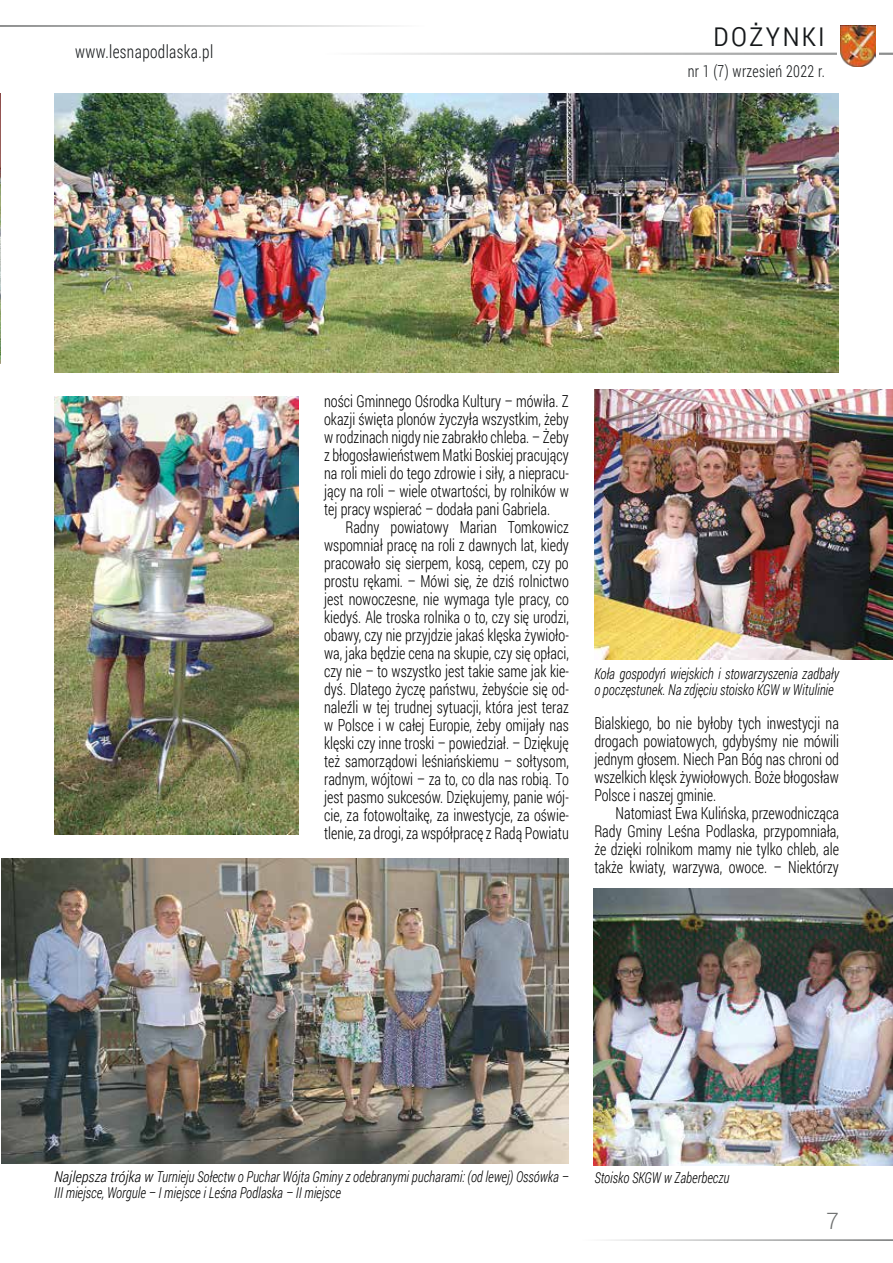
<style>
.page{position:relative;width:893px;height:1263px;background:#fff}
.page>*{position:absolute;margin:0;border:0;box-sizing:border-box;transform-origin:0 0}
.t1{font:300 33px "Roboto Condensed";color:#15181a}
.t2{font:300 22.5px "Roboto";color:#6b6d6d}
.t3{font:300 18px "Roboto Condensed";letter-spacing:.025em;color:#15181a;scale:.87 1}
.t4{font:300 16.5px/18px "Roboto Condensed";color:#000;text-align:justify;scale:.87 1}
.t5{font:300 16.5px "Roboto Condensed";letter-spacing:.025em;color:#15181a;scale:.87 1}
.t6{font:italic 300 15px/16.5px "Roboto Condensed";color:#000}
.t7{font:italic 300 15px/16.5px "Roboto Condensed";color:#000;scale:.87 1}
</style>
<div class="page">
<hr style="left:582px;top:1239px;width:311px;height:2px;background:#6b6d6d">
<hr style="left:0;top:25px;width:425px;height:2px;background:#6b6d6d">
<hr style="left:324px;top:53px;width:569px;height:1px;background:#6b6d6d">
<hr style="left:324px;top:54px;width:569px;height:1px;background:#6b6d6d">
<svg style="left:837px;top:47px;width:42px;height:9px"></svg>
<img style="left:841px;top:26px;width:34px;height:40px">
<img style="left:0;top:94px;width:1px;height:269px">
<img style="left:54px;top:397px;width:245px;height:437px">
<img style="left:54px;top:94px;width:785px;height:279px">
<img style="left:1px;top:858px;width:568px;height:305px">
<img style="left:594px;top:389px;width:299px;height:270px">
<img style="left:594px;top:889px;width:299px;height:276px">
<p class="t3" style="left:75px;top:39px;width:160px">www.lesnapodlaska.pl</p>
<h1 class="t1" style="left:713px;top:11px;width:113px">dożynki</h1>
<p class="t5" style="left:688px;top:59px;width:159px">nr 1 (7) wrzesień 2022 r.</p>
<p class="t4" style="left:324px;top:391px;width:283px">ności Gminnego Ośrodka Kultury – mówiła. Z okazji święta plonów życzyła wszystkim, żeby w rodzinach nigdy nie zabrakło chleba. – Żeby z błogosławieństwem Matki Boskiej pracujący na roli mieli do tego zdrowie i siły, a niepracu&shy;jący na roli – wiele otwartości, by rolników w tej pracy wspierać – dodała pani Gabriela.</p>
<p class="t4" style="left:324px;top:517px;width:283px;text-indent:21px">Radny powiatowy Marian Tomkowicz wspomniał pracę na roli z dawnych lat, kiedy pracowało się sierpem, kosą, cepem, czy po prostu rękami. – Mówi się, że dziś rolnictwo jest nowoczesne, nie wymaga tyle pracy, co kiedyś. Ale troska rolnika o to, czy się urodzi, obawy, czy nie przyjdzie jakaś klęska żywioło&shy;wa, jaka będzie cena na skupie, czy się opłaci, czy nie – to wszystko jest takie same jak kie&shy;dyś. Dlatego życzę państwu, żebyście się od&shy;naleźli w tej trudnej sytuacji, która jest teraz w Polsce i w całej Europie, żeby omijały nas klęski czy inne troski – powiedział. – Dziękuję też samorządowi leśniańskiemu – sołtysom, radnym, wójtowi – za to, co dla nas robią. To jest pasmo sukcesów. Dziękujemy, panie wój&shy;cie, za fotowoltaikę, za inwestycje, za oświe&shy;tlenie, za drogi, za współpracę z Radą Powiatu</p>
<p class="t7" style="left:594px;top:664px;width:283px">Koła gospodyń wiejskich i stowarzyszenia zadbały o poczęstunek. Na zdjęciu stoisko KGW w Witulinie</p>
<p class="t4" style="left:594px;top:713px;width:283px">Bialskiego, bo nie byłoby tych inwestycji na drogach powiatowych, gdybyśmy nie mówili jednym głosem. Niech Pan Bóg nas chroni od wszelkich klęsk żywiołowych. Boże błogosław Polsce i naszej gminie.</p>
<p class="t4" style="left:594px;top:803px;width:283px;text-indent:21px">Natomiast Ewa Kulińska, przewodnicząca Rady Gminy Leśna Podlaska, przypomniała, że dzięki rolnikom mamy nie tylko chleb, ale także kwiaty, warzywa, owoce. – Niektórzy</p>
<p class="t6" style="left:54px;top:1168px;width:516px">Najlepsza trójka w Turnieju Sołectw o Puchar Wójta Gminy z odebranymi pucharami: (od lewej) Ossówka –<br>III miejsce, Worgule – I miejsce i Leśna Podlaska – II miejsce</p>
<p class="t7" style="left:594px;top:1168px;width:157px">Stoisko SKGW w Zaberbeczu</p>
<h2 class="t2" style="left:826px;top:1205px;width:14px">7</h2>
</div>
